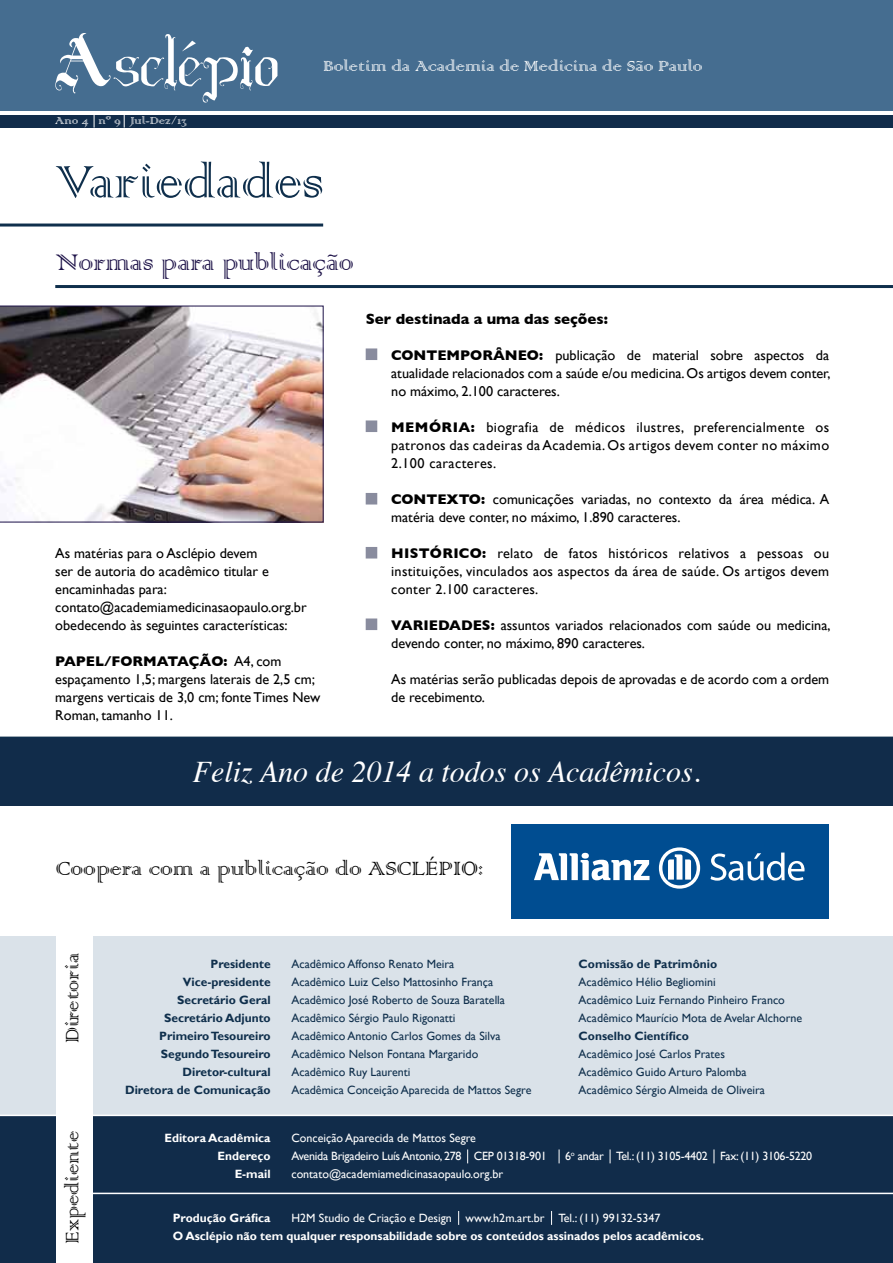
<style>
.page{position:relative;width:893px;height:1263px;background:#fff}
.page>*{position:absolute;margin:0;border:0;box-sizing:border-box;transform-origin:0 0}
.t1{font:60px "Colonna";color:#0f2f4c}
.t2{font:italic 30px "Times";color:#fff}
.t3{font:30px "Colonna";color:#1c1147}
.t4{font:25.5px "Colonna";color:#000}
.t5{font:24px "Colonna";color:#000}
.t6{font:19.5px "Colonna";color:#fff}
.t7{font:700 15px "Gill Sans";color:#000}
.t8{font:14.25px/18px "Gill Sans";color:#000}
.t9{font:13.5px "Colonna";color:#fff}
.t10{font:12px/18px "Gill Sans";color:#0f2f4c}
.t11{font:700 12px/18px "Gill Sans";color:#0f2f4c;text-align:right}
.t12{font:700 12px/18px "Gill Sans";color:#fff;text-align:right}
.t13{font:12px/18px "Gill Sans";letter-spacing:-.02em;color:#fff}
.t14{font:12px "Gill Sans";color:#fff}
.s1{font-weight:700}
</style>
<div class="page">
<div style="left:0;top:0;width:893px;height:111px;background:#456d90"></div>
<div style="left:0;top:115px;width:893px;height:13px;background:#112c4a"></div>
<svg style="left:94px;top:115px;width:1px;height:13px"></svg>
<svg style="left:124px;top:115px;width:1px;height:13px"></svg>
<svg style="left:55px;top:33px;width:222px;height:70px"></svg>
<div style="left:0;top:936px;width:893px;height:179px;background:#dae2e9"></div>
<div style="left:0;top:1116px;width:893px;height:147px;background:#112c4a"></div>
<div style="left:56px;top:934px;width:37px;height:329px;background:#fff"></div>
<hr style="left:91px;top:1193px;width:802px;height:1px;background:#fff">
<svg style="left:467px;top:1149px;width:1px;height:14px"></svg>
<svg style="left:559px;top:1149px;width:1px;height:14px"></svg>
<svg style="left:610px;top:1149px;width:1px;height:14px"></svg>
<svg style="left:714px;top:1149px;width:1px;height:14px"></svg>
<svg style="left:458px;top:1211px;width:1px;height:14px"></svg>
<svg style="left:551px;top:1211px;width:1px;height:14px"></svg>
<div style="left:511px;top:824px;width:318px;height:94px;background:#004d91"></div>
<svg style="left:710px;top:852px;width:94px;height:29px"></svg>
<svg style="left:534px;top:853px;width:115px;height:27px"></svg>
<svg style="left:659px;top:847px;width:41px;height:42px"></svg>
<hr style="left:0;top:224px;width:323px;height:3px;background:#0f2f4c">
<hr style="left:55px;top:285px;width:838px;height:3px;background:#0f2f4c">
<hr style="left:0;top:737px;width:893px;height:3px;background:#0f2f4c">
<div style="left:366px;top:348px;width:11px;height:12px;background:#898c9e;border:2px solid #898c9e"></div>
<div style="left:366px;top:420px;width:11px;height:12px;background:#898c9e;border:2px solid #898c9e"></div>
<div style="left:366px;top:547px;width:11px;height:11px;background:#898c9e"></div>
<div style="left:366px;top:618px;width:11px;height:12px;background:#898c9e;border:2px solid #898c9e"></div>
<img style="left:0;top:306px;width:324px;height:216px">
<div style="left:366px;top:493px;width:11px;height:11px;background:#898c9e"></div>
<div style="left:0;top:738px;width:893px;height:68px;background:#112c4a"></div>
<p class="t9" style="left:55px;top:112px;width:133px">Ano 4 nº 9 Jul-Dez/13</p>
<h3 class="t6" style="left:323px;top:54px;width:381px">Boletim da Academia de Medicina de São Paulo</h3>
<h1 class="t1" style="left:55px;top:142px;width:270px">Variedades</h1>
<h2 class="t3" style="left:55px;top:242px;width:300px">Normas para publicação</h2>
<p class="t7" style="left:366px;top:310px;width:244px">SER DESTINADA A UMA DAS SEÇÕES:</p>
<p class="t8" style="left:391px;top:346px;width:441px;text-align:justify"><span class="s1">CONTEMPORÂNEO:</span> publicação de material sobre aspectos da atualidade relacionados com a saúde e/ou medicina. Os artigos devem conter, no máximo, 2.100 caracteres.</p>
<p class="t8" style="left:391px;top:418px;width:439px;text-align:justify"><span class="s1">M EMÓRIA:</span> biografia de médicos ilustres, preferencialmente os patronos das cadeiras da Academia. Os artigos devem conter no máximo 2.100 caracteres.</p>
<p class="t8" style="left:391px;top:490px;width:439px"><span class="s1">CONTEXTO:</span> comunicações variadas, no contexto da área médica. A matéria deve conter, no máximo, 1.890 caracteres.</p>
<p class="t8" style="left:391px;top:544px;width:439px;text-align:justify"><span class="s1">HISTÓRICO:</span> relato de fatos históricos relativos a pessoas ou instituições, vinculados aos aspectos da área de saúde. Os artigos devem conter 2.100 caracteres.</p>
<p class="t8" style="left:391px;top:616px;width:441px"><span class="s1">VARIEDADES:</span> assuntos variados relacionados com saúde ou medicina, devendo conter, no máximo, 890 caracteres.</p>
<p class="t8" style="left:391px;top:670px;width:439px">As matérias serão publicadas depois de aprovadas e de acordo com a ordem de recebimento.</p>
<p class="t8" style="left:55px;top:544px;width:253px">As matérias para o Asclépio devem<br>ser de autoria do acadêmico titular e encaminhadas para: contato@academiamedicinasaopaulo.org.br obedecendo às seguintes características:</p>
<p class="t8" style="left:55px;top:652px;width:267px"><span class="s1">PAPEL/FORMATAÇÃO:</span> A4, com espaçamento 1,5; margens laterais de 2,5 cm; margens verticais de 3,0 cm; fonte Times New Roman, tamanho 11.</p>
<h2 class="t2" style="left:193px;top:746px;width:509px">Feliz Ano de 2014 a todos os Acadêmicos.</h2>
<h3 class="t4" style="left:56px;top:852px;width:429px">Coopera com a publicação do ASCLÉPIO:</h3>
<h3 class="t5" style="left:57px;top:1043px;width:92px;rotate:-90deg">Diretoria</h3>
<p class="t11" style="left:125px;top:955px;width:147px">Presidente<br>Vice-presidente<br>Secretário Geral<br>Secretário Adjunto<br>Primeiro Tesoureiro<br>Segundo Tesoureiro<br>Diretor-cultural<br>Diretora de Comunicação</p>
<p class="t11" style="left:579px;top:955px;width:140px">Comissão de Patrimônio</p>
<p class="t10" style="left:291px;top:955px;width:241px">Acadêmico Affonso Renato Meira<br>Acadêmico Luiz Celso Mattosinho França Acadêmico José Roberto de Souza Baratella Acadêmico Sérgio Paulo Rigonatti<br>Acadêmico Antonio Carlos Gomes da Silva Acadêmico Nelson Fontana Margarido Acadêmico Ruy Laurenti<br>Acadêmica Conceição Aparecida de Mattos Segre</p>
<p class="t10" style="left:579px;top:973px;width:225px">Acadêmico Hélio Begliomini<br>Acadêmico Luiz Fernando Pinheiro Franco<br>Acadêmico Maurício Mota de Avelar Alchorne</p>
<p class="t11" style="left:579px;top:1027px;width:112px">Conselho Científico</p>
<p class="t10" style="left:579px;top:1045px;width:188px">Acadêmico José Carlos Prates<br>Acadêmico Guido Arturo Palomba<br>Acadêmico Sérgio Almeida de Oliveira</p>
<h3 class="t5" style="left:57px;top:1244px;width:115px;rotate:-90deg">Expediente</h3>
<p class="t13" style="left:291px;top:1129px;width:257px">Conceição Aparecida de Mattos Segre<br>Avenida Brigadeiro Luís Antonio, 278 CEP 01318-901</p>
<p class="t12" style="left:164px;top:1130px;width:108px">Editora Acadêmica<br>Endereço<br>E-mail</p>
<p class="t13" style="left:565px;top:1147px;width:249px">6<sup>o</sup> andar Tel.: (11) 3105-4402 Fax: (11) 3106-5220</p>
<p class="t14" style="left:291px;top:1167px;width:213px">contato@academiamedicinasaopaulo.org.br</p>
<p class="t12" style="left:173px;top:1209px;width:99px">Produção Gráfica</p>
<p class="t14" style="left:558px;top:1211px;width:104px">Tel.: (11) 99132-5347</p>
<p class="t14" style="left:291px;top:1211px;width:255px">H2M Studio de Criação e Design www.h2m.art.br</p>
<p class="t12" style="left:173px;top:1227px;width:533px">O Asclépio não tem qualquer responsabilidade sobre os conteúdos assinados pelos acadêmicos.</p>
</div>
